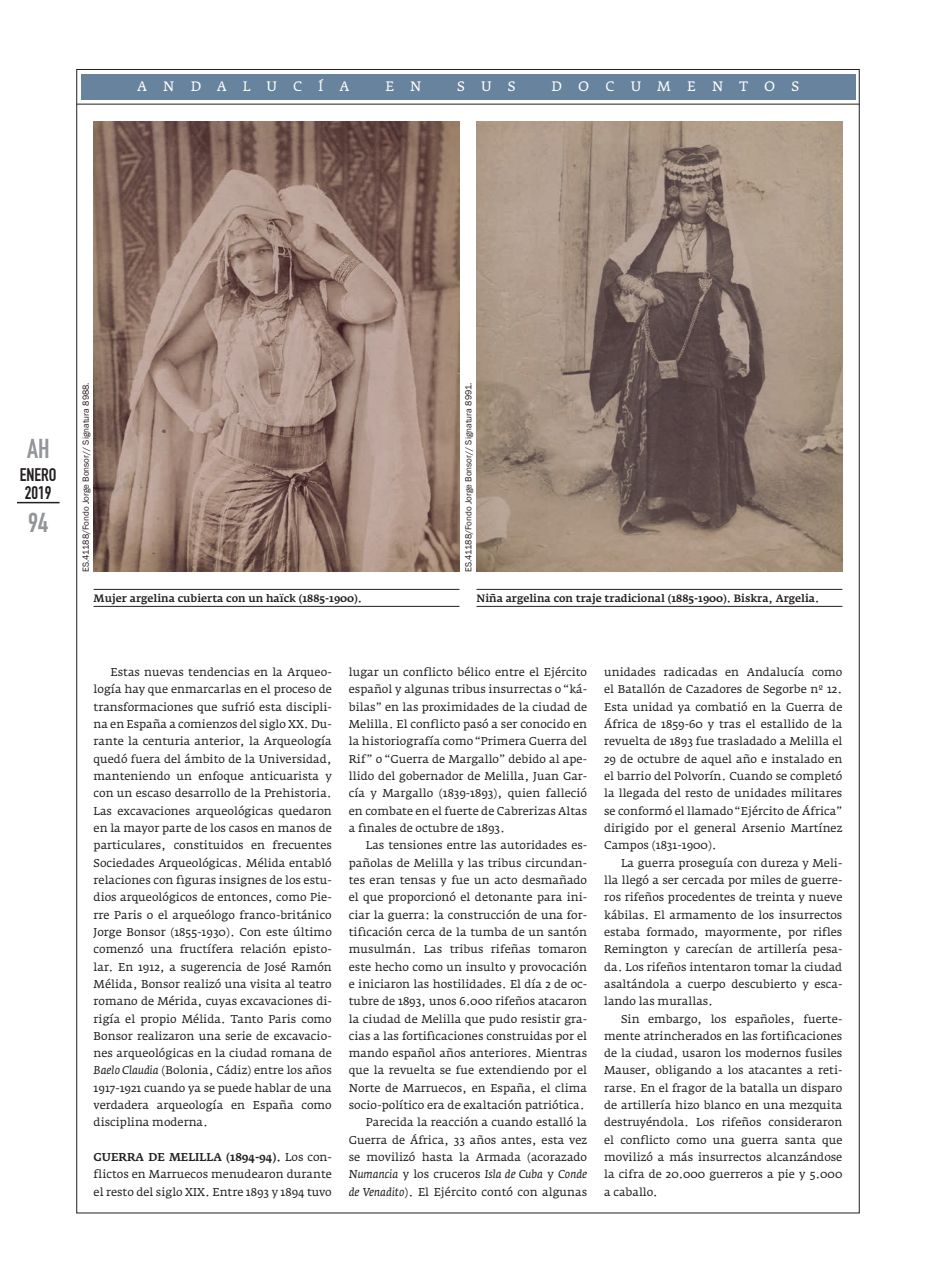
<style>
.page{position:relative;width:936px;height:1276px;background:#fff}
.page>*{position:absolute;margin:0;border:0;box-sizing:border-box;transform-origin:0 0}
.t1{font:27px "DIN Engschrift";color:#939598}
.t2{font:18px/18px "DIN Engschrift";color:#231f20}
.t3{font:13.5px "Fedra Serif A";letter-spacing:1.2em;color:#fff}
.t4{font:11.25px/17.4px "Fedra Serif A";color:#231f20;text-align:justify}
.t5{font:500 10.5px "Fedra Serif A";letter-spacing:-.005em;color:#231f20}
.t6{font:9px "Franklin Gothic";color:#231f20}
.s1{font-style:italic}
.s2{font-weight:500}
</style>
<div class="page">
<div style="left:81px;top:74px;width:774px;height:26px;background:#68839e"></div>
<hr style="left:77px;top:104px;width:782px;height:1px;background:#231f20">
<img style="left:94px;top:121px;width:365px;height:450px">
<img style="left:476px;top:121px;width:366px;height:450px">
<hr style="left:94px;top:589px;width:365px;height:1px;background:#231f20">
<hr style="left:94px;top:606px;width:365px;height:1px;background:#231f20">
<hr style="left:476px;top:589px;width:366px;height:1px;background:#231f20">
<hr style="left:476px;top:606px;width:366px;height:1px;background:#231f20">
<hr style="left:17px;top:502px;width:43px;height:1px;background:#231f20">
<p class="t3" style="left:137px;top:79px;width:214px">ANDALUCÍA</p>
<p class="t3" style="left:385px;top:79px;width:38px">E N</p>
<p class="t3" style="left:457px;top:79px;width:60px">SUS</p>
<p class="t3" style="left:551px;top:79px;width:249px">DOCUMENTOS</p>
<h1 class="t1" style="left:27px;top:433px;width:24px">AH</h1>
<h2 class="t2" style="left:20px;top:466px;width:38px">ENERO<br>2019</h2>
<h1 class="t1" style="left:28px;top:506px;width:22px">94</h1>
<p class="t6" style="left:80px;top:572px;width:191px;rotate:-90deg">ES.41188/Fondo Jorge Bonsor// Signatura 8988.</p>
<p class="t6" style="left:462px;top:572px;width:191px;rotate:-90deg">ES.41188/Fondo Jorge Bonsor// Signatura 8991.</p>
<p class="t5" style="left:94px;top:592px;width:270px">Mujer argelina cubierta con un haïck (1885-1900).</p>
<p class="t5" style="left:476px;top:592px;width:344px">Niña argelina con traje tradicional (1885-1900). Biskra, Argelia.</p>
<p class="t4" style="left:94px;top:663px;width:240px;text-indent:17px">Estas nuevas tendencias en la Arqueo&shy;logía hay que enmarcarlas en el proceso de transformaciones que sufrió esta discipli&shy;na en España a comienzos del siglo XX. Du&shy;rante la centuria anterior, la Arqueología quedó fuera del ámbito de la Universidad, manteniendo un enfoque anticuarista y con un escaso desarrollo de la Prehistoria.<br>Las excavaciones arqueológicas quedaron en la mayor parte de los casos en manos de particulares, constituidos en frecuentes Sociedades Arqueológicas. Mélida entabló relaciones con figuras insignes de los estu&shy;dios arqueológicos de entonces, como Pie&shy;rre Paris o el arqueólogo franco-británico Jorge Bonsor (1855-1930). Con este último comenzó una fructífera relación episto&shy;lar. En 1912, a sugerencia de José Ramón Mélida, Bonsor realizó una visita al teatro romano de Mérida, cuyas excavaciones di&shy;rigía el propio Mélida. Tanto Paris como Bonsor realizaron una serie de excavacio&shy;nes arqueológicas en la ciudad romana de <span class="s1">Baelo Claudia</span> (Bolonia, Cádiz) entre los años 1917-1921 cuando ya se puede hablar de una verdadera arqueología en España como disciplina moderna.</p>
<p class="t4" style="left:94px;top:1148px;width:240px"><span class="s2">GUERRA DE MELILLA (1894-94).</span> Los con&shy;flictos en Marruecos menudearon durante el resto del siglo XIX. Entre 1893 y 1894 tuvo</p>
<p class="t4" style="left:349px;top:663px;width:240px">lugar un conflicto bélico entre el Ejército español y algunas tribus insurrectas o “ká&shy;bilas” en las proximidades de la ciudad de Melilla. El conflicto pasó a ser conocido en la historiografía como “Primera Guerra del Rif” o “Guerra de Margallo” debido al ape&shy;llido del gobernador de Melilla, Juan Gar&shy;cía y Margallo (1839-1893), quien falleció en combate en el fuerte de Cabrerizas Altas a finales de octubre de 1893.</p>
<p class="t4" style="left:349px;top:836px;width:240px;text-align:right">Las tensiones entre las autoridades es&shy;pañolas de Melilla y las tribus circundan&shy;tes eran tensas y fue un acto desmañado el que proporcionó el detonante para ini&shy;ciar la guerra: la construcción de una for&shy;tificación cerca de la tumba de un santón musulmán. Las tribus rifeñas tomaron este hecho como un insulto y provocación e iniciaron las hostilidades. El día 2 de oc&shy;tubre de 1893, unos 6.000 rifeños atacaron la ciudad de Melilla que pudo resistir gra&shy;cias a las fortificaciones construidas por el mando español años anteriores. Mientras que la revuelta se fue extendiendo por el Norte de Marruecos, en España, el clima socio-político era de exaltación patriótica.<br>Parecida la reacción a cuando estalló la Guerra de África, 33 años antes, esta vez se movilizó hasta la Armada (acorazado <span class="s1">Numancia</span> y los cruceros <span class="s1">Isla de Cuba</span> y <span class="s1">Conde de Venadito</span>). El Ejército contó con algunas</p>
<p class="t4" style="left:604px;top:663px;width:240px">unidades radicadas en Andalucía como el Batallón de Cazadores de Segorbe nº 12.<br>Esta unidad ya combatió en la Guerra de África de 1859-60 y tras el estallido de la revuelta de 1893 fue trasladado a Melilla el 29 de octubre de aquel año e instalado en el barrio del Polvorín. Cuando se completó la llegada del resto de unidades militares se conformó el llamado “Ejército de África” dirigido por el general Arsenio Martínez Campos (1831-1900).</p>
<p class="t4" style="left:604px;top:854px;width:240px;text-indent:17px">La guerra proseguía con dureza y Meli&shy;lla llegó a ser cercada por miles de guerre&shy;ros rifeños procedentes de treinta y nueve kábilas. El armamento de los insurrectos estaba formado, mayormente, por rifles Remington y carecían de artillería pesa&shy;da. Los rifeños intentaron tomar la ciudad asaltándola a cuerpo descubierto y esca&shy;lando las murallas.</p>
<p class="t4" style="left:604px;top:1010px;width:240px;text-indent:17px">Sin embargo, los españoles, fuerte&shy;mente atrincherados en las fortificaciones de la ciudad, usaron los modernos fusiles Mauser, obligando a los atacantes a reti&shy;rarse. En el fragor de la batalla un disparo de artillería hizo blanco en una mezquita destruyéndola. Los rifeños consideraron el conflicto como una guerra santa que movilizó a más insurrectos alcanzándose la cifra de 20.000 guerreros a pie y 5.000 a caballo.</p>
</div>
